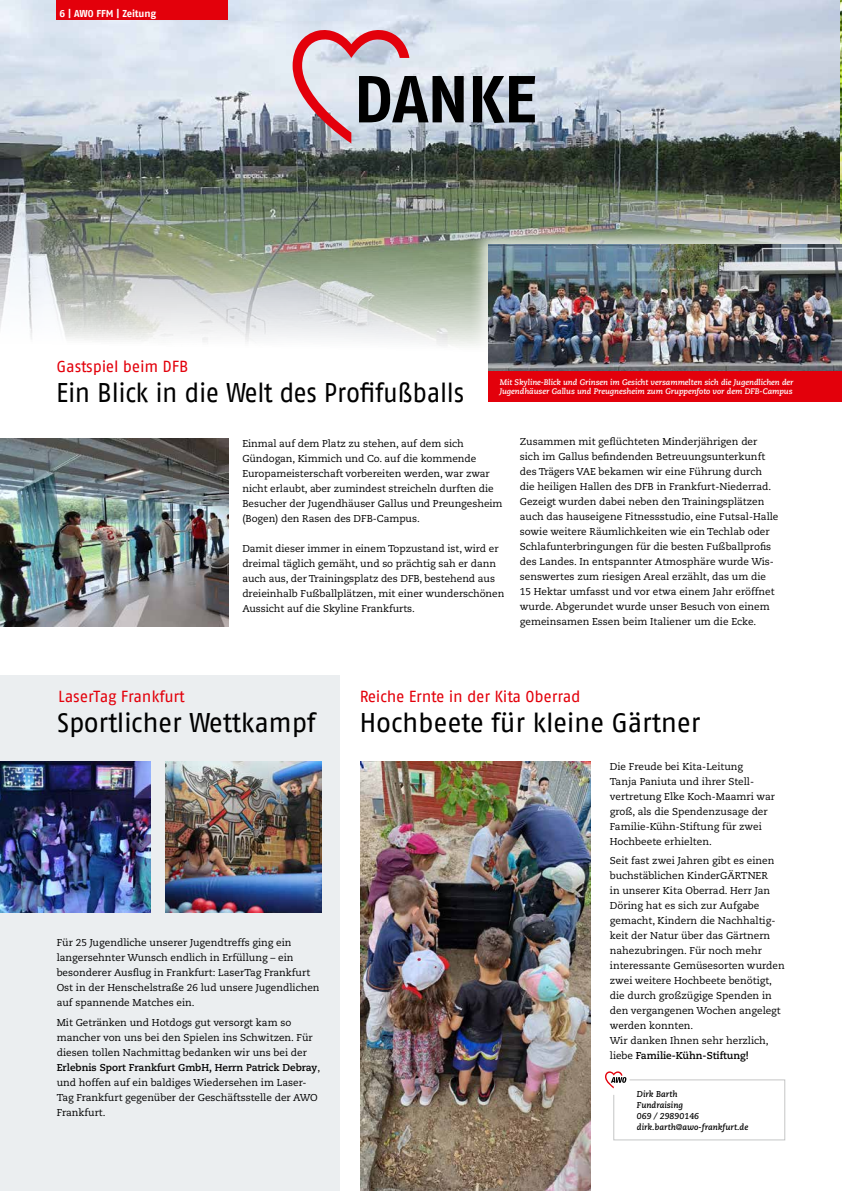
<style>
.page{position:relative;width:842px;height:1191px;background:#fff}
.page>*{position:absolute;margin:0;border:0;box-sizing:border-box;transform-origin:0 0}
.t1{font:27px "AWO Fago Office";letter-spacing:-.01em;color:#000}
.t2{font:27px "AWO Fago Office";letter-spacing:-.01em;color:#000;scale:.94 1}
.t3{font:16px "AWO Fago Office";letter-spacing:-.01em;color:#e3000b}
.t4{font:10px/15px "Caecilia LT Pro 55 Roman";color:#000}
.t5{font:700 10px "Caecilia LT Pro 75";color:#000}
.t6{font:700 10px "AWO Fago Office";letter-spacing:-.01em;color:#fff}
.t7{font:italic 700 8.5px/11px "Caecilia LT Pro 76";color:#000}
.t8{font:italic 700 8px/9px "Caecilia LT Pro 76";letter-spacing:-.005em;color:#fff}
.s1{font-family:"Caecilia LT Pro 55 Roman";font-weight:400}
</style>
<div class="page">
<div style="left:0;top:675px;width:340px;height:516px;background:#ebeef0"></div>
<img style="left:0;top:0;width:840px;height:346px">
<img style="left:840px;top:0;width:2px;height:225px">
<div style="left:469px;top:225px;width:373px;height:181px;background:#fff;opacity:.75"></div>
<img style="left:488px;top:244px;width:354px;height:128px">
<img style="left:0;top:438px;width:228px;height:189px">
<div style="left:613px;top:1079px;width:172px;height:61px;border:1px solid #c5c6c6"></div>
<div style="left:600px;top:1064px;width:30px;height:30px;background:#fff;border-radius:50%"></div>
<svg style="left:605px;top:1071px;width:21px;height:17px"></svg>
<div style="left:488px;top:372px;width:354px;height:30px;background:#e3000b"></div>
<img style="left:165px;top:762px;width:156px;height:150px">
<img style="left:0;top:762px;width:150px;height:150px">
<img style="left:360px;top:762px;width:231px;height:429px">
<svg style="left:293px;top:28px;width:171px;height:115px;background:#b29fa9"></svg>
<svg style="left:473px;top:76px;width:62px;height:47px;background:#585c61"></svg>
<div style="left:57px;top:0;width:171px;height:20px;background:#e3000b"></div>
<p class="t6" style="left:60px;top:8px;width:98px">6 | AWO FFM | Zeitung</p>
<h2 class="t3" style="left:57px;top:357px;width:133px">Gastspiel beim DFB</h2>
<h1 class="t2" style="left:56px;top:377px;width:436px">Ein Blick in die Welt des Profifußballs</h1>
<p class="t8" style="left:500px;top:378px;width:295px">Mit Skyline-Blick und Grinsen im Gesicht versammelten sich die Jugendlichen der<br>Jugendhäuser Gallus und Preugnesheim zum Gruppenfoto vor dem DFB-Campus</p>
<p class="t4" style="left:242px;top:436px;width:262px">Einmal auf dem Platz zu stehen, auf dem sich Gündogan, Kimmich und Co. auf die kommende Europameisterschaft vorbereiten werden, war zwar nicht erlaubt, aber zumindest streicheln durften die Besucher der Jugendhäuser Gallus und Preungesheim (Bogen) den Rasen des DFB-Campus.</p>
<p class="t4" style="left:242px;top:541px;width:264px">Damit dieser immer in einem Topzustand ist, wird er dreimal täglich gemäht, und so prächtig sah er dann auch aus, der Trainingsplatz des DFB, bestehend aus dreieinhalb Fußballplätzen, mit einer wunderschönen Aussicht auf die Skyline Frankfurts.</p>
<p class="t4" style="left:520px;top:434px;width:260px">Zusammen mit geflüchteten Minderjährigen der sich im Gallus befindenden Betreuungsunterkunft des Trägers VAE bekamen wir eine Führung durch die heiligen Hallen des DFB in Frankfurt-Niederrad.<br>Gezeigt wurden dabei neben den Trainingsplätzen auch das hauseigene Fitnessstudio, eine Futsal-Halle sowie weitere Räumlichkeiten wie ein Techlab oder Schlafunterbringungen für die besten Fußballprofis des Landes. In entspannter Atmosphäre wurde Wis&shy;senswertes zum riesigen Areal erzählt, das um die 15 Hektar umfasst und vor etwa einem Jahr eröffnet wurde. Abgerundet wurde unser Besuch von einem gemeinsamen Essen beim Italiener um die Ecke.</p>
<h2 class="t3" style="left:58px;top:687px;width:128px">LaserTag Frankfurt</h2>
<h1 class="t1" style="left:57px;top:707px;width:260px">Sportlicher Wettkampf</h1>
<p class="t4" style="left:57px;top:935px;width:264px">Für 25 Jugendliche unserer Jugendtreffs ging ein langersehnter Wunsch endlich in Erfüllung – ein besonderer Ausflug in Frankfurt: LaserTag Frankfurt Ost in der Henschelstraße 26 lud unsere Jugendlichen auf spannende Matches ein.</p>
<p class="t4" style="left:57px;top:1014px;width:258px">Mit Getränken und Hotdogs gut versorgt kam so mancher von uns bei den Spielen ins Schwitzen. Für diesen tollen Nachmittag bedanken wir uns bei der</p>
<p class="t5" style="left:57px;top:1060px;width:265px">Erlebnis Sport Frankfurt GmbH, Herrn Patrick Debray<span class="s1">,</span></p>
<p class="t4" style="left:57px;top:1074px;width:263px">und hoffen auf ein baldiges Wiedersehen im Laser-<br>Tag Frankfurt gegenüber der Geschäftsstelle der AWO<br>Frankfurt.</p>
<h2 class="t3" style="left:360px;top:687px;width:222px">Reiche Ernte in der Kita Oberrad</h2>
<h1 class="t1" style="left:359px;top:707px;width:342px">Hochbeete für kleine Gärtner</h1>
<p class="t4" style="left:610px;top:758px;width:167px">Die Freude bei Kita-Leitung<br>Tanja Paniuta und ihrer Stell&shy;vertretung Elke Koch-Maamri war groß, als die Spendenzusage der<br>Familie-Kühn-Stiftung für zwei<br>Hochbeete erhielten.</p>
<p class="t4" style="left:610px;top:853px;width:176px">Seit fast zwei Jahren gibt es einen buchstäblichen KinderGÄRTNER<br>in unserer Kita Oberrad. Herr Jan<br>Döring hat es sich zur Aufgabe gemacht, Kindern die Nachhaltig&shy;keit der Natur über das Gärtnern nahezubringen. Für noch mehr interessante Gemüsesorten wurden zwei weitere Hochbeete benötigt, die durch großzügige Spenden in den vergangenen Wochen angelegt werden konnten.<br>Wir danken Ihnen sehr herzlich,</p>
<p class="t5" style="left:610px;top:1048px;width:140px"><span class="s1">liebe</span> Familie-Kühn-Stiftung!</p>
<p class="t7" style="left:637px;top:1088px;width:113px">Dirk Barth<br>Fundraising<br>069 / 29890146 dirk.barth@awo-frankfurt.de</p>
</div>
